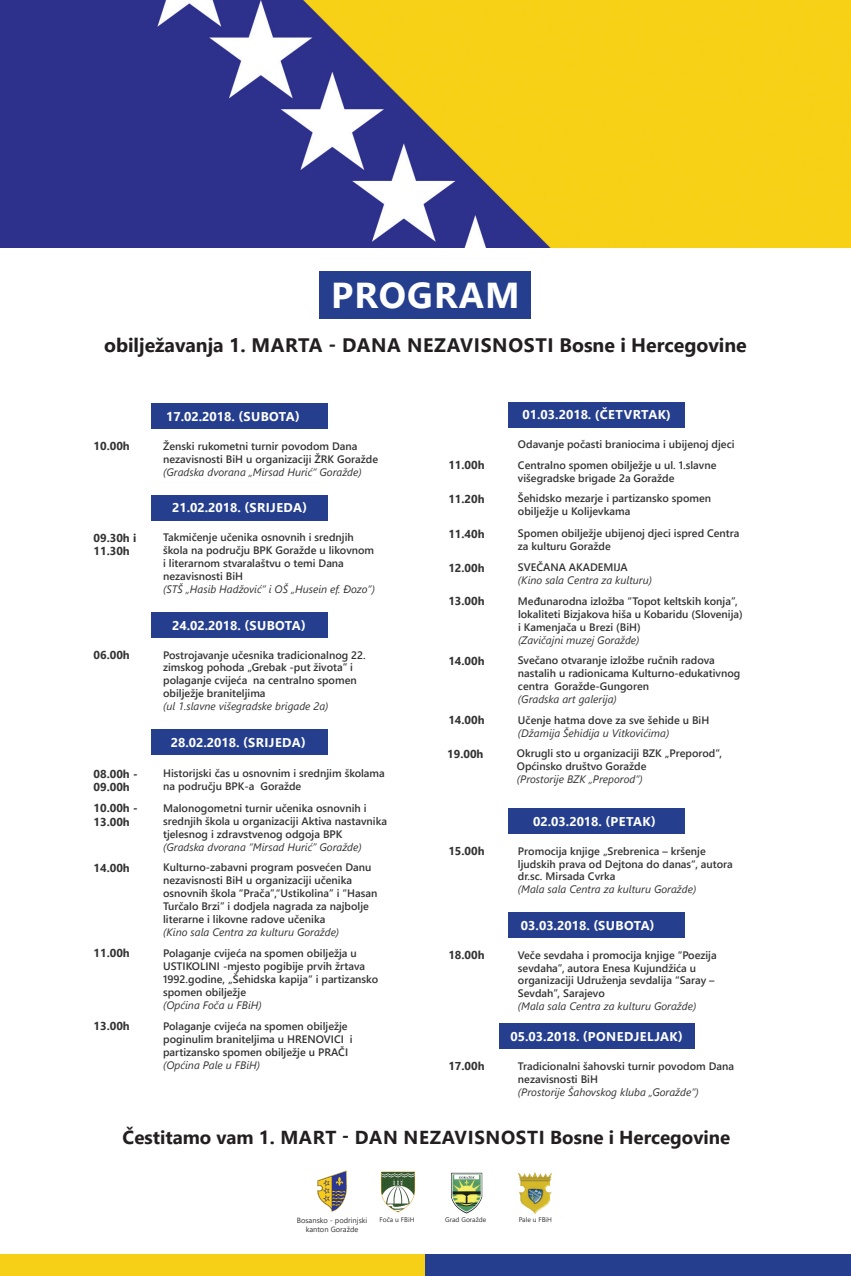
<style>
.page{position:relative;width:851px;height:1276px;background:#fff}
.page>*{position:absolute;margin:0;border:0;box-sizing:border-box;transform-origin:0 0}
.t1{font:700 36px "Segoe UI";letter-spacing:.03em;color:#fff}
.t2{font:700 19.5px "Segoe UI";letter-spacing:.02em;color:#231f20}
.t3{font:700 18.75px "Segoe UI";letter-spacing:.035em;color:#231f20}
.t4{font:700 12.75px "Segoe UI";color:#fff}
.t5{font:700 12.75px "Segoe UI";letter-spacing:.02em;color:#fff}
.t6{font:700 12.75px "Segoe UI";letter-spacing:.035em;color:#fff}
.t7{font:700 11.48px/13.7px "Segoe UI";color:#323332}
.t8{font:600 10.8px/13px "Segoe UI";color:#323332}
.t9{font:italic 10.8px "Segoe UI";color:#323332}
.t10{font:7.5px "Segoe UI";color:#323332}
.t11{font:6.75px "Segoe UI";color:#323332}
</style>
<div class="page">
<div style="left:508px;top:402px;width:176px;height:26px;background:#253f8e"></div>
<div style="left:508px;top:808px;width:176px;height:26px;background:#253f8e"></div>
<div style="left:508px;top:912px;width:176px;height:26px;background:#253f8e"></div>
<div style="left:499px;top:1023px;width:195px;height:26px;background:#253f8e"></div>
<div style="left:151px;top:403px;width:177px;height:26px;background:#253f8e"></div>
<div style="left:151px;top:495px;width:177px;height:25px;background:#253f8e"></div>
<div style="left:151px;top:612px;width:177px;height:26px;background:#253f8e"></div>
<div style="left:151px;top:729px;width:177px;height:26px;background:#253f8e"></div>
<img style="left:0;top:0;width:850px;height:247px">
<div style="left:320px;top:271px;width:211px;height:48px;background:#253f8e"></div>
<img style="left:518px;top:1171px;width:34px;height:43px">
<img style="left:451px;top:1172px;width:32px;height:42px">
<img style="left:380px;top:1171px;width:36px;height:41px">
<svg style="left:317px;top:1170px;width:30px;height:41px"></svg>
<div style="left:0;top:1254px;width:425px;height:22px;background:#f5d016"></div>
<div style="left:425px;top:1254px;width:425px;height:22px;background:#253f8e"></div>
<h1 class="t1" style="left:331px;top:261px;width:190px">program</h1>
<h2 class="t2" style="left:104px;top:327px;width:644px">obilježavanja 1. marta - dana nezavisnosti Bosne i Hercegovine</h2>
<p class="t4" style="left:166px;top:404px;width:135px">17.02.2018. (SUBOTA)</p>
<p class="t4" style="left:522px;top:403px;width:150px">01.03.2018. (ČETVRTAK)</p>
<p class="t8" style="left:163px;top:438px;width:216px">Ženski rukometni turnir povodom Dana nezavisnosti BiH u organizaciji ŽRK Goražde</p>
<p class="t9" style="left:163px;top:463px;width:200px">(Gradska dvorana „Mirsad Hurić“ Goražde)</p>
<p class="t7" style="left:93px;top:438px;width:38px">10.00h</p>
<p class="t8" style="left:518px;top:437px;width:218px">Odavanje počasti braniocima i ubijenoj djeci</p>
<p class="t8" style="left:518px;top:458px;width:200px">Centralno spomen obilježje u ul. 1.slavne višegradske brigade 2a Goražde</p>
<p class="t7" style="left:448px;top:457px;width:38px">11.00h</p>
<p class="t5" style="left:172px;top:495px;width:136px">21.02.2018. (SRIJEDA)</p>
<p class="t7" style="left:448px;top:491px;width:38px">11.20h</p>
<p class="t8" style="left:518px;top:491px;width:194px">Šehidsko mezarje i partizansko spomen obilježje u Kolijevkama</p>
<p class="t7" style="left:93px;top:530px;width:44px">09.30h i<br>11.30h</p>
<p class="t8" style="left:163px;top:530px;width:212px">Takmičenje učenika osnovnih i srednjih škola na području BPK Goražde u likovnom i literarnom stvaralaštvu o temi Dana nezavisnosti BiH</p>
<p class="t9" style="left:163px;top:580px;width:213px">(STŠ „Hasib Hadžović“ i OŠ „Husein ef. Đozo“)</p>
<p class="t4" style="left:172px;top:613px;width:135px">24.02.2018. (SUBOTA)</p>
<p class="t7" style="left:448px;top:526px;width:38px">11.40h</p>
<p class="t8" style="left:518px;top:526px;width:223px">Spomen obilježje ubijenoj djeci ispred Centra za kulturu Goražde</p>
<p class="t7" style="left:448px;top:560px;width:38px">12.00h</p>
<p class="t8" style="left:518px;top:560px;width:111px">SVEČANA AKADEMIJA</p>
<p class="t9" style="left:518px;top:571px;width:136px">(Kino sala Centra za kulturu)</p>
<p class="t7" style="left:448px;top:593px;width:38px">13.00h</p>
<p class="t8" style="left:518px;top:593px;width:226px">Međunarodna izložba “Topot keltskih konja”, lokaliteti Bizjakova hiša u Kobaridu (Slovenija) i Kamenjača u Brezi (BiH)</p>
<p class="t9" style="left:518px;top:631px;width:123px">(Zavičajni muzej Goražde)</p>
<p class="t7" style="left:93px;top:647px;width:38px">06.00h</p>
<p class="t8" style="left:163px;top:647px;width:204px">Postrojavanje učesnika tradicionalnog 22. zimskog pohoda „Grebak -put života” i polaganje cvijeća na centralno spomen obilježje braniteljima</p>
<p class="t9" style="left:163px;top:698px;width:167px">(ul 1.slavne višegradske brigade 2a)</p>
<p class="t7" style="left:448px;top:653px;width:38px">14.00h</p>
<p class="t8" style="left:518px;top:653px;width:224px">Svečano otvaranje izložbe ručnih radova nastalih u radionicama Kulturno-edukativnog centra Goražde-Gungoren</p>
<p class="t9" style="left:518px;top:690px;width:100px">(Gradska art galerija)</p>
<p class="t7" style="left:93px;top:765px;width:46px">08.00h -<br>09.00h</p>
<p class="t5" style="left:171px;top:730px;width:136px">28.02.2018. (SRIJEDA)</p>
<p class="t8" style="left:163px;top:766px;width:223px">Historijski čas u osnovnim i srednjim školama na području BPK-a Goražde</p>
<p class="t7" style="left:448px;top:712px;width:38px">14.00h</p>
<p class="t7" style="left:447px;top:745px;width:38px">19.00h</p>
<p class="t8" style="left:518px;top:712px;width:193px">Učenje hatma dove za sve šehide u BiH</p>
<p class="t9" style="left:518px;top:724px;width:153px">(Džamija Šehidija u Vitkovićima)</p>
<p class="t8" style="left:516px;top:746px;width:206px">Okrugli sto u organizaciji BZK „Preporod“,<br>Općinsko društvo Goražde</p>
<p class="t9" style="left:516px;top:770px;width:127px">(Prostorije BZK „Preporod“)</p>
<p class="t7" style="left:93px;top:800px;width:46px">10.00h -<br>13.00h</p>
<p class="t7" style="left:93px;top:860px;width:38px">14.00h</p>
<p class="t8" style="left:163px;top:800px;width:225px">Malonogometni turnir učenika osnovnih i srednjih škola u organizaciji Aktiva nastavnika tjelesnog i zdravstvenog odgoja BPK</p>
<p class="t9" style="left:163px;top:838px;width:200px">(Gradska dvorana “Mirsad Hurić” Goražde)</p>
<p class="t8" style="left:163px;top:860px;width:216px">Kulturno-zabavni program posvećen Danu nezavisnosti BiH u organizaciji učenika osnovnih škola “Prača”,“Ustikolina” i “Hasan Turčalo Brzi” i dodjela nagrada za najbolje literarne i likovne radove učenika</p>
<p class="t9" style="left:163px;top:923px;width:177px">(Kino sala Centra za kulturu Goražde)</p>
<p class="t7" style="left:448px;top:843px;width:38px">15.00h</p>
<p class="t4" style="left:533px;top:809px;width:124px">02.03.2018. (PETAK)</p>
<p class="t8" style="left:518px;top:843px;width:216px">Promocija knjige „Srebrenica – kršenje ljudskih prava od Dejtona do danas“, autora dr.sc. Mirsada Cvrka</p>
<p class="t9" style="left:518px;top:881px;width:180px">(Mala sala Centra za kulturu Goražde)</p>
<p class="t4" style="left:521px;top:913px;width:135px">03.03.2018. (SUBOTA)</p>
<p class="t7" style="left:93px;top:945px;width:38px">11.00h</p>
<p class="t8" style="left:163px;top:945px;width:216px">Polaganje cvijeća na spomen obilježja u USTIKOLINI -mjesto pogibije prvih žrtava 1992.godine, „Šehidska kapija“ i partizansko spomen obilježje</p>
<p class="t9" style="left:163px;top:996px;width:100px">(Općina Foča u FBiH)</p>
<p class="t7" style="left:448px;top:947px;width:38px">18.00h</p>
<p class="t8" style="left:518px;top:947px;width:200px">Veče sevdaha i promocija knjige “Poezija sevdaha”, autora Enesa Kujundžića u organizaciji Udruženja sevdalija “Saray – Sevdah”, Sarajevo</p>
<p class="t9" style="left:518px;top:998px;width:180px">(Mala sala Centra za kulturu Goražde)</p>
<p class="t7" style="left:93px;top:1018px;width:38px">13.00h</p>
<p class="t8" style="left:163px;top:1018px;width:191px">Polaganje cvijeća na spomen obilježje poginulim braniteljima u HRENOVICI i partizansko spomen obilježje u PRAČI</p>
<p class="t9" style="left:163px;top:1056px;width:98px">(Općina Pale u FBiH)</p>
<p class="t7" style="left:448px;top:1058px;width:38px">17.00h</p>
<p class="t6" style="left:510px;top:1024px;width:174px">05.03.2018. (PONEDJELJAK)</p>
<p class="t8" style="left:518px;top:1058px;width:217px">Tradicionalni šahovski turnir povodom Dana nezavisnosti BiH</p>
<p class="t9" style="left:518px;top:1083px;width:182px">(Prostorije Šahovskog kluba „Goražde“)</p>
<h3 class="t3" style="left:123px;top:1119px;width:609px">Čestitamo vam 1. mart - dan nezavisnosti Bosne i Hercegovine</h3>
<p class="t10" style="left:297px;top:1213px;width:72px">Bosansko - podrinjski</p>
<p class="t11" style="left:379px;top:1213px;width:36px">Foča u FBiH</p>
<p class="t11" style="left:445px;top:1213px;width:43px">Grad Goražde</p>
<p class="t11" style="left:518px;top:1213px;width:35px">Pale u FBiH</p>
<p class="t10" style="left:305px;top:1222px;width:54px">kanton Goražde</p>
</div>
